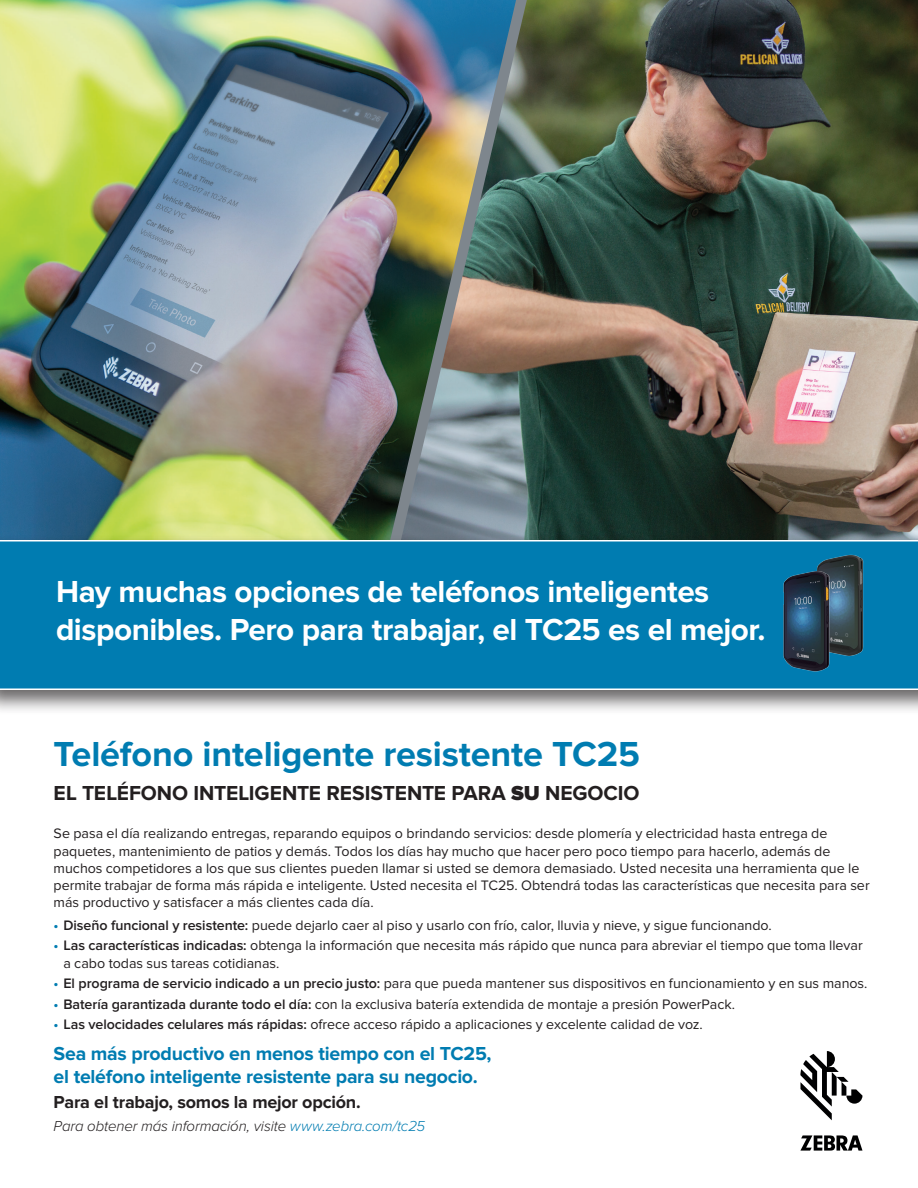
<style>
.page{position:relative;width:918px;height:1188px;background:#fff}
.page>*{position:absolute;margin:0;border:0;box-sizing:border-box;transform-origin:0 0}
.Heading-1-Cover{font:700 36px "Proxima Nova";letter-spacing:-.005em;color:#007cb1}
.Heading-1-Cover-2{font:700 31.5px/37.5px "Proxima Nova";letter-spacing:-.015em;color:#fff}
.Subhead-1-Cover{font:700 21px "Proxima Nova";letter-spacing:-.005em;color:#231f20}
.Body-NewFeaturesCopy{font:700 19.5px/22.5px "Proxima Nova";letter-spacing:-.015em;color:#007cb1}
.Body-NewFeaturesCopy-2{font:700 18px "Proxima Nova";letter-spacing:-.015em;color:#231f20}
.Body-NewFeaturesCopy-3{font:italic 300 15px "Proxima Nova";letter-spacing:-.01em;color:#231f20}
.Body-NewFeaturesCopy-4{font:14.25px/17.2px "Proxima Nova";color:#231f20}
.s1{font-weight:900}
.s2{font-weight:600;color:#007cb1}
.s3{font-weight:600}
.s4{color:#007cb1}
</style>
<div class="page">
<svg style="left:800px;top:1051px;width:62px;height:69px"></svg>
<svg style="left:800px;top:1135px;width:62px;height:16px"></svg>
<img style="left:540px;top:0;width:378px;height:535px">
<img style="left:0;top:0;width:540px;height:535px">
<div style="left:0;top:535px;width:918px;height:181px;background:#231f20;opacity:.68"></div>
<div style="left:0;top:540px;width:918px;height:150px;background:#007cb1"></div>
<img style="left:814px;top:555px;width:51px;height:102px">
<img style="left:781px;top:570px;width:52px;height:103px">
<p class="Heading-1-Cover-2" style="left:56px;top:574px;width:711px">Hay muchas opciones de teléfonos inteligentes disponibles. Pero para trabajar, el TC25 es el mejor.</p>
<p class="Heading-1-Cover" style="left:54px;top:737px;width:588px">Teléfono inteligente resistente TC25</p>
<p class="Subhead-1-Cover" style="left:54px;top:784px;width:588px">EL TELÉFONO INTELIGENTE RESISTENTE PARA <span class="s1">SU</span> NEGOCIO</p>
<p class="Body-NewFeaturesCopy-4" style="left:54px;top:826px;width:818px">Se pasa el día realizando entregas, reparando equipos o brindando servicios: desde plomería y electricidad hasta entrega de paquetes, mantenimiento de patios y demás. Todos los días hay mucho que hacer pero poco tiempo para hacerlo, además de muchos competidores a los que sus clientes pueden llamar si usted se demora demasiado. Usted necesita una herramienta que le permite trabajar de forma más rápida e inteligente. Usted necesita el TC25. Obtendrá todas las características que necesita para ser más productivo y satisfacer a más clientes cada día.</p>
<p class="Body-NewFeaturesCopy-4" style="left:54px;top:917px;width:720px"><span class="s2">•</span> <span class="s3">Diseño funcional y resistente:</span> puede dejarlo caer al piso y usarlo con frío, calor, lluvia y nieve, y sigue funcionando.</p>
<p class="Body-NewFeaturesCopy-4" style="left:63px;top:938px;width:801px;text-indent:-10px"><span class="s2">•</span> <span class="s3">Las características indicadas:</span> obtenga la información que necesita más rápido que nunca para abreviar el tiempo que toma llevar a cabo todas sus tareas cotidianas.</p>
<p class="Body-NewFeaturesCopy-4" style="left:54px;top:975px;width:815px"><span class="s2">•</span> <span class="s3">El programa de servicio indicado a un precio justo:</span> para que pueda mantener sus dispositivos en funcionamiento y en sus manos.</p>
<p class="Body-NewFeaturesCopy-4" style="left:54px;top:996px;width:683px"><span class="s2">•</span> <span class="s3">Batería garantizada durante todo el día:</span> con la exclusiva batería extendida de montaje a presión PowerPack.</p>
<p class="Body-NewFeaturesCopy-4" style="left:54px;top:1016px;width:651px"><span class="s2">•</span> <span class="s3">Las velocidades celulares más rápidas:</span> ofrece acceso rápido a aplicaciones y excelente calidad de voz.</p>
<p class="Body-NewFeaturesCopy" style="left:54px;top:1043px;width:439px">Sea más productivo en menos tiempo con el TC25, el teléfono inteligente resistente para su negocio.</p>
<p class="Body-NewFeaturesCopy-2" style="left:54px;top:1094px;width:309px">Para el trabajo, somos la mejor opción.</p>
<p class="Body-NewFeaturesCopy-3" style="left:54px;top:1119px;width:373px">Para obtener más información, visite <span class="s4">www.zebra.com/tc25</span></p>
</div>
